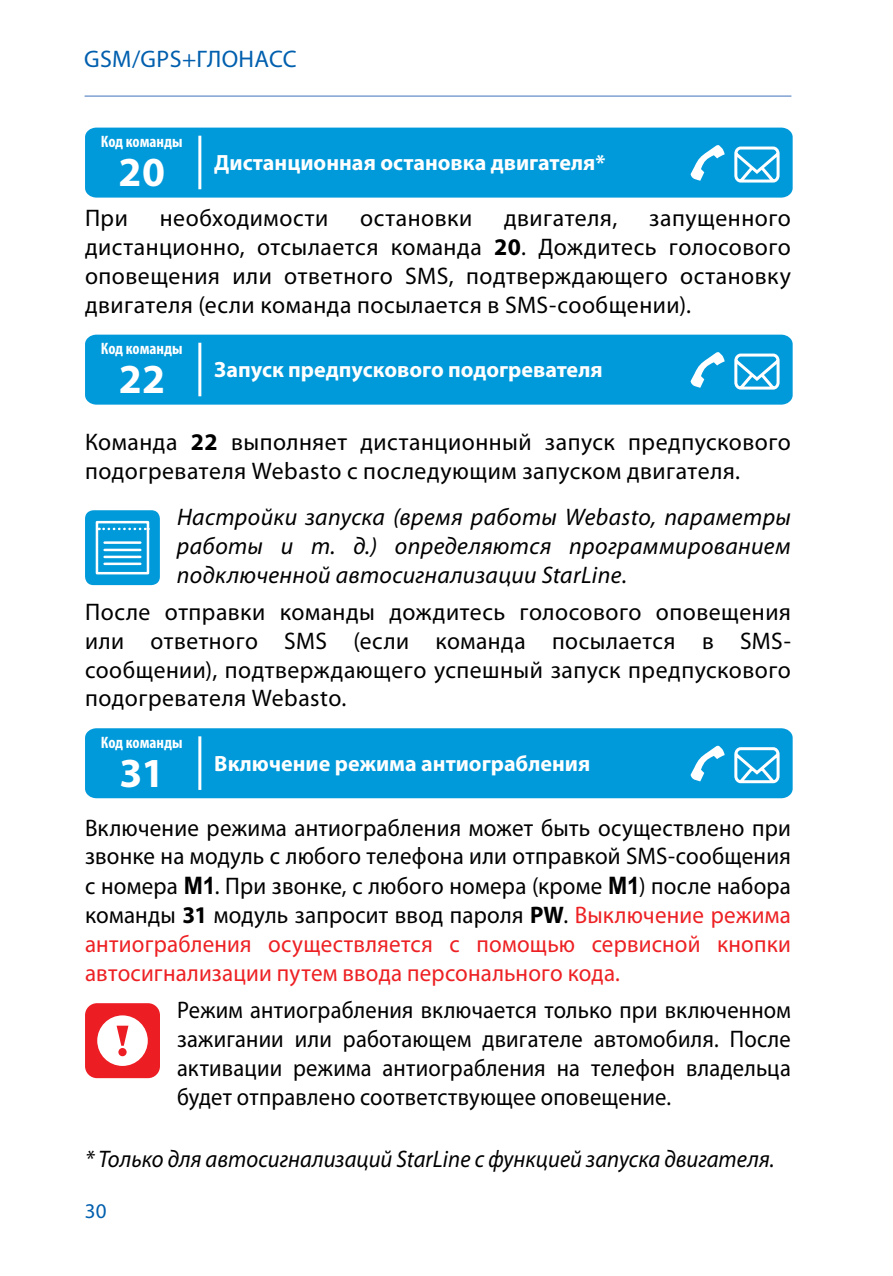
<style>
.page{position:relative;width:893px;height:1276px;background:#fff}
.page>*{position:absolute;margin:0;border:0;box-sizing:border-box;transform-origin:0 0}
.t1{font:700 41.4px "Myriad Pro";color:#fff}
.t2{font:24px/28.8px "Myriad Pro";letter-spacing:.02em;color:#000;text-align:justify}
.t3{font:24px/29.1px "Myriad Pro";letter-spacing:.02em;color:#000;text-align:justify;scale:.96 1}
.t4{font:24px/28.8px "Myriad Pro";letter-spacing:.02em;color:#000;text-align:justify;scale:.94 1}
.t5{font:italic 24px/28.8px "Myriad Pro";letter-spacing:.005em;color:#000;text-align:justify}
.t6{font:italic 24px "Myriad Pro";letter-spacing:.005em;color:#000;scale:.94 1}
.t7{font:24px "Myriad Pro";letter-spacing:.015em;color:#005fae}
.t8{font:700 22.2px "Myriad Pro";color:#fff}
.t9{font:21px "Myriad Pro";color:#005fae}
.t10{font:700 condensed 16.5px "Myriad Pro";color:#fff}
.s1{font-weight:700}
.s2{font-family:"Arial";font-weight:700}
.s3{color:#ed2124}
</style>
<div class="page">
<hr style="left:85px;top:95px;width:706px;height:2px;background:#80a0d3">
<div style="left:85px;top:128px;width:708px;height:70px;background:#0099da"></div>
<svg style="left:691px;top:145px;width:34px;height:36px"></svg>
<hr style="left:198px;top:136px;width:3px;height:53px;background:#fff">
<svg style="left:732px;top:145px;width:50px;height:40px"></svg>
<div style="left:85px;top:335px;width:708px;height:70px;background:#0099da"></div>
<svg style="left:691px;top:352px;width:34px;height:36px"></svg>
<hr style="left:198px;top:343px;width:3px;height:53px;background:#fff">
<svg style="left:732px;top:352px;width:50px;height:40px"></svg>
<div style="left:85px;top:510px;width:75px;height:75px;background:#0099da;border-radius:8px"></div>
<div style="left:96px;top:521px;width:53px;height:53px;border:2px solid #fff"></div>
<hr style="left:105px;top:562px;width:35px;height:3px;background:#fff">
<hr style="left:105px;top:556px;width:35px;height:2px;background:#fff">
<hr style="left:105px;top:549px;width:35px;height:2px;background:#fff">
<hr style="left:105px;top:541px;width:35px;height:3px;background:#fff">
<svg style="left:99px;top:528px;width:50px;height:2px"></svg>
<div style="left:85px;top:728px;width:708px;height:70px;background:#0099da"></div>
<svg style="left:691px;top:745px;width:34px;height:36px"></svg>
<hr style="left:198px;top:736px;width:3px;height:54px;background:#fff">
<svg style="left:732px;top:745px;width:50px;height:41px"></svg>
<div style="left:85px;top:1003px;width:75px;height:75px;background:#ed1d24;border-radius:12px"></div>
<div style="left:97px;top:1015px;width:51px;height:51px;background:#fff;border-radius:50%"></div>
<svg style="left:117px;top:1025px;width:11px;height:20px"></svg>
<div style="left:118px;top:1048px;width:9px;height:8px;background:#ed1d24;border-radius:50%"></div>
<p class="t7" style="left:84px;top:44px;width:214px">GSM/GPS+ГЛОНАСС</p>
<p class="t10" style="left:101px;top:131px;width:83px">Код команды</p>
<h1 class="t1" style="left:119px;top:145px;width:48px">20</h1>
<p class="t8" style="left:214px;top:148px;width:393px">Дистанционная остановка двигателя*</p>
<p class="t2" style="left:85px;top:204px;width:44px">При</p>
<p class="t2" style="left:160px;top:204px;width:170px">необходимости</p>
<p class="t2" style="left:360px;top:204px;width:114px">остановки</p>
<p class="t2" style="left:504px;top:204px;width:115px">двигателя,</p>
<p class="t2" style="left:85px;top:204px;width:707px;text-indent:564px">запущенного дистанционно, отсылается команда <span class="s1">20</span>. Дождитесь голосового оповещения или ответного SMS, подтверждающего остановку двигателя (если команда посылается в SMS-сообщении).</p>
<p class="t10" style="left:101px;top:338px;width:83px">Код команды</p>
<h1 class="t1" style="left:119px;top:352px;width:48px">22</h1>
<p class="t8" style="left:214px;top:355px;width:390px">Запуск предпускового подогревателя</p>
<p class="t2" style="left:85px;top:427px;width:707px">Команда <span class="s1">22</span> выполняет дистанционный запуск предпускового подогревателя Webasto с последующим запуском двигателя.</p>
<p class="t5" style="left:177px;top:502px;width:616px">Настройки запуска (время работы Webasto, параметры работы и т. д.) определяются программированием подключенной автосигнализации StarLine.</p>
<p class="t2" style="left:85px;top:597px;width:707px">После отправки команды дождитесь голосового оповещения или ответного SMS (если команда посылается в SMS&shy;сообщении), подтверждающего успешный запуск предпускового подогревателя Webasto.</p>
<p class="t10" style="left:101px;top:732px;width:83px">Код команды</p>
<h1 class="t1" style="left:120px;top:746px;width:46px">31</h1>
<p class="t8" style="left:214px;top:748px;width:377px">Включение режима антиограбления</p>
<p class="t3" style="left:85px;top:812px;width:737px">Включение режима антиограбления может быть осуществлено при звонке на модуль с любого телефона или отправкой SMS-сообщения с номера <span class="s2">M1</span>. При звонке, с любого номера (кроме <span class="s2">M1</span>) после набора команды <span class="s1">31</span> модуль запросит ввод пароля <span class="s1">PW</span>. <span class="s3">Выключение режима антиограбления осуществляется с помощью сервисной кнопки автосигнализации путем ввода персонального кода.</span></p>
<p class="t4" style="left:177px;top:995px;width:655px">Режим антиограбления включается только при включенном зажигании или работающем двигателе автомобиля. После активации режима антиограбления на телефон владельца будет отправлено соответствующее оповещение.</p>
<p class="t6" style="left:85px;top:1144px;width:735px">* Только для автосигнализаций StarLine с функцией запуска двигателя.</p>
<p class="t9" style="left:85px;top:1197px;width:23px">30</p>
</div>
